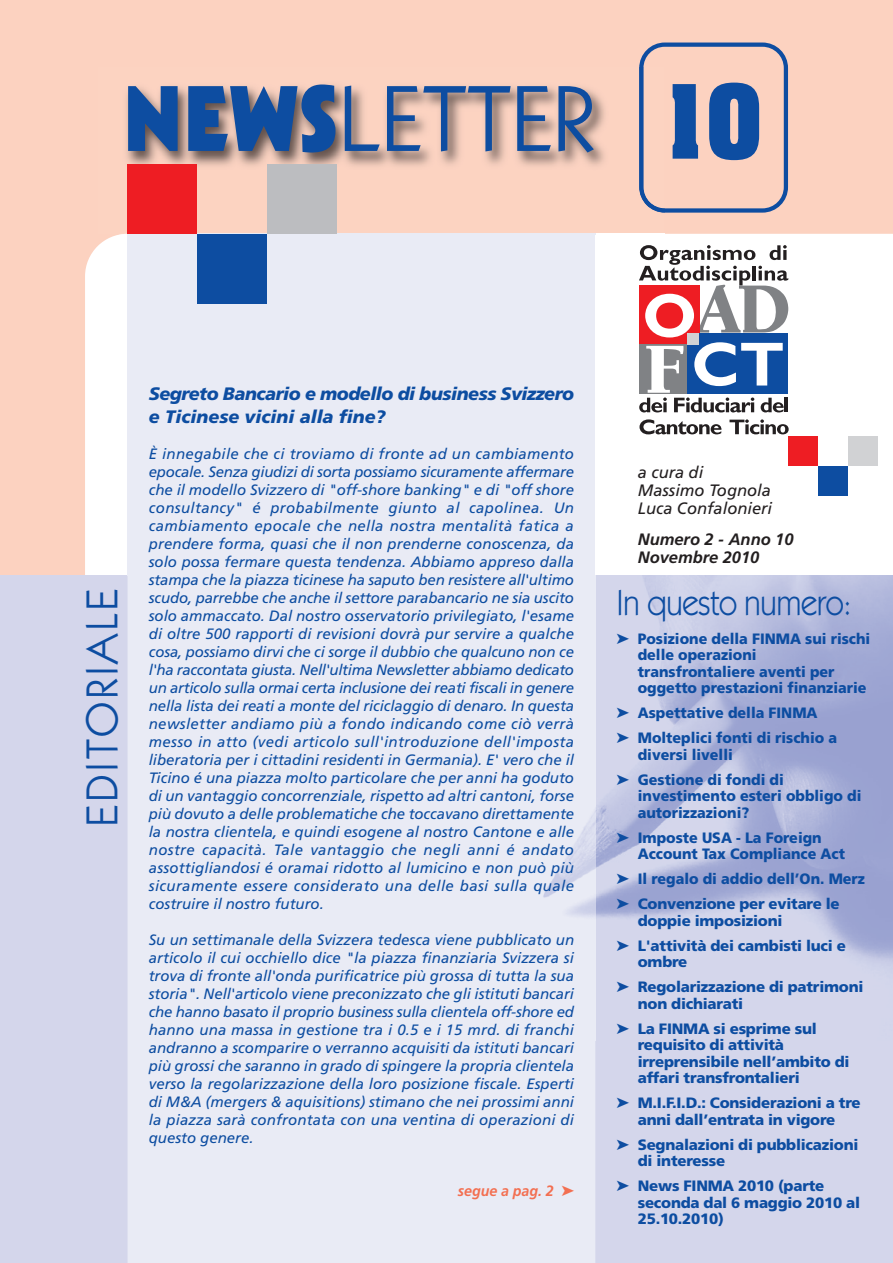
<style>
.page{position:relative;width:893px;height:1263px;background:#fff}
.page>*{position:absolute;margin:0;border:0;box-sizing:border-box;transform-origin:0 0}
.t1{font:90px "Kabel";letter-spacing:.015em;color:#0d4da1}
.t2{font:45px "Itc Kabel";letter-spacing:.06em;color:#0d4da1}
.t3{font:36px "Itc Kabel";letter-spacing:-.01em;color:#0d4da1;scale:.9 1}
.t4{font:italic 900 18px/22.8px "Frutiger";letter-spacing:-.025em;color:#0d4da1}
.t5{font:italic 16.5px/18px "Frutiger";color:#231f20}
.t6{font:italic 700 16.5px/18px "Frutiger";color:#231f20}
.t7{font:italic 15px/18px "Frutiger";letter-spacing:.01em;color:#0d4da1;text-align:justify}
.t8{font:900 15px/16.5px "Frutiger";letter-spacing:-.015em;color:#0d4da1}
.t9{font:900 15px/16.5px "Frutiger";letter-spacing:-.015em;color:#0d4da1;scale:.95 1}
.t10{font:italic 700 15px "Frutiger";color:#f36f51;scale:.95 1}
.s1{font-weight:900}
</style>
<div class="page">
<div style="left:0;top:0;width:893px;height:575px;background:#fcd2c0"></div>
<div style="left:85px;top:234px;width:808px;height:341px;background:#fff"></div>
<div style="left:638px;top:245px;width:255px;height:252px;background:#fff"></div>
<svg style="left:639px;top:419px;width:83px;height:15px"></svg>
<svg style="left:729px;top:419px;width:60px;height:15px"></svg>
<svg style="left:639px;top:245px;width:149px;height:167px"></svg>
<div style="left:788px;top:436px;width:30px;height:30px;background:#ee1d23"></div>
<div style="left:848px;top:436px;width:30px;height:30px;background:#d1d2d4"></div>
<div style="left:818px;top:466px;width:30px;height:30px;background:#0d4da1"></div>
<svg style="left:639px;top:43px;width:149px;height:170px"></svg>
<img style="left:98px;top:85px;width:567px;height:150px">
<img style="left:128px;top:234px;width:537px;height:1px">
<img style="left:639px;top:67px;width:26px;height:146px">
<div style="left:0;top:575px;width:893px;height:688px;background:#d4d6eb"></div>
<img style="left:595px;top:575px;width:298px;height:466px">
<div style="left:128px;top:235px;width:467px;height:340px;background:#e9ebf5"></div>
<div style="left:128px;top:575px;width:467px;height:688px;background:#e9ebf5"></div>
<div style="left:233px;top:575px;width:362px;height:466px;background:#e9ebf5"></div>
<div style="left:128px;top:164px;width:69px;height:69px;background:#ee1d23"></div>
<div style="left:198px;top:234px;width:69px;height:69px;background:#0d4da1"></div>
<div style="left:268px;top:164px;width:69px;height:69px;background:#bcbdc0"></div>
<h1 class="t1" style="left:124px;top:85px;width:639px"><span class="s1">NEWS</span>LETTER <sub>10</sub></h1>
<p class="t4" style="left:149px;top:384px;width:427px">Segreto Bancario e modello di business Svizzero e Ticinese vicini alla fine?</p>
<p class="t7" style="left:149px;top:446px;width:427px">È innegabile che ci troviamo di fronte ad un cambiamento epocale. Senza giudizi di sorta possiamo sicuramente affermare che il modello Svizzero di "off-shore banking" e di "off shore consultancy" é probabilmente giunto al capolinea. Un cambiamento epocale che nella nostra mentalità fatica a prendere forma, quasi che il non prenderne conoscenza, da solo possa fermare questa tendenza. Abbiamo appreso dalla stampa che la piazza ticinese ha saputo ben resistere all'ultimo scudo, parrebbe che anche il settore parabancario ne sia uscito solo ammaccato. Dal nostro osservatorio privilegiato, l'esame di oltre 500 rapporti di revisioni dovrà pur servire a qualche cosa, possiamo dirvi che ci sorge il dubbio che qualcuno non ce l'ha raccontata giusta. Nell'ultima Newsletter abbiamo dedicato un articolo sulla ormai certa inclusione dei reati fiscali in genere nella lista dei reati a monte del riciclaggio di denaro. In questa newsletter andiamo più a fondo indicando come ciò verrà messo in atto (vedi articolo sull'introduzione dell'imposta liberatoria per i cittadini residenti in Germania). E' vero che il Ticino é una piazza molto particolare che per anni ha goduto di un vantaggio concorrenziale, rispetto ad altri cantoni, forse più dovuto a delle problematiche che toccavano direttamente la nostra clientela, e quindi esogene al nostro Cantone e alle nostre capacità. Tale vantaggio che negli anni é andato assottigliandosi é oramai ridotto al lumicino e non può più sicuramente essere considerato una delle basi sulla quale costruire il nostro futuro.</p>
<p class="t7" style="left:149px;top:932px;width:427px">Su un settimanale della Svizzera tedesca viene pubblicato un articolo il cui occhiello dice "la piazza finanziaria Svizzera si trova di fronte all'onda purificatrice più grossa di tutta la sua storia". Nell'articolo viene preconizzato che gli istituti bancari che hanno basato il proprio business sulla clientela off-shore ed hanno una massa in gestione tra i 0.5 e i 15 mrd. di franchi andranno a scomparire o verranno acquisiti da istituti bancari più grossi che saranno in grado di spingere la propria clientela verso la regolarizzazione della loro posizione fiscale. Esperti di M&amp;A (mergers &amp; aquisitions) stimano che nei prossimi anni la piazza sarà confrontata con una ventina di operazioni di questo genere.</p>
<p class="t5" style="left:638px;top:465px;width:136px">a cura di<br>Massimo Tognola<br>Luca Confalonieri</p>
<p class="t6" style="left:638px;top:532px;width:157px">Numero 2 - Anno 10<br>Novembre 2010</p>
<h2 class="t2" style="left:85px;top:827px;width:241px;rotate:-90deg">EDITORIALE</h2>
<h3 class="t3" style="left:617px;top:588px;width:263px">In questo numero:</h3>
<p class="t9" style="left:638px;top:631px;width:246px;text-indent:-21px">➤ Posizione della FINMA sui rischi delle operazioni transfrontaliere aventi per oggetto prestazioni finanziarie</p>
<p class="t9" style="left:617px;top:702px;width:234px;line-height:25px">➤ Aspettative della FINMA<br>➤ Molteplici fonti di rischio a</p>
<p class="t9" style="left:617px;top:743px;width:178px;line-height:25px;text-indent:21px">diversi livelli<br>➤ Gestione di fondi di</p>
<p class="t9" style="left:638px;top:789px;width:237px">investimento esteri obbligo di autorizzazioni?</p>
<p class="t9" style="left:638px;top:830px;width:220px;text-indent:-21px">➤ Imposte USA - La Foreign<br>Account Tax Compliance Act</p>
<p class="t9" style="left:617px;top:868px;width:263px;line-height:25px">➤ Il regalo di addio dell’On. Merz ➤ Convenzione per evitare le</p>
<p class="t8" style="left:617px;top:909px;width:231px;line-height:25px;text-indent:21px">doppie imposizioni<br>➤ L'attività dei cambisti luci e</p>
<p class="t8" style="left:617px;top:951px;width:248px;line-height:25px;text-indent:21px">ombre<br>➤ Regolarizzazione di patrimoni</p>
<p class="t8" style="left:617px;top:992px;width:202px;line-height:25px;text-indent:21px">non dichiarati<br>➤ La FINMA si esprime sul</p>
<p class="t8" style="left:638px;top:1038px;width:213px">requisito di attività irreprensibile nell’ambito di affari transfrontalieri</p>
<p class="t8" style="left:617px;top:1096px;width:246px;text-align:center">➤ M.I.F.I.D.: Considerazioni a tre anni dall’entrata in vigore</p>
<p class="t8" style="left:638px;top:1137px;width:222px;text-indent:-21px">➤ Segnalazioni di pubblicazioni di interesse</p>
<p class="t8" style="left:638px;top:1179px;width:224px;text-indent:-21px">➤ News FINMA 2010 (parte seconda dal 6 maggio 2010 al<br>25.10.2010)</p>
<p class="t10" style="left:458px;top:1184px;width:124px">segue a pag. 2 ➤</p>
</div>
